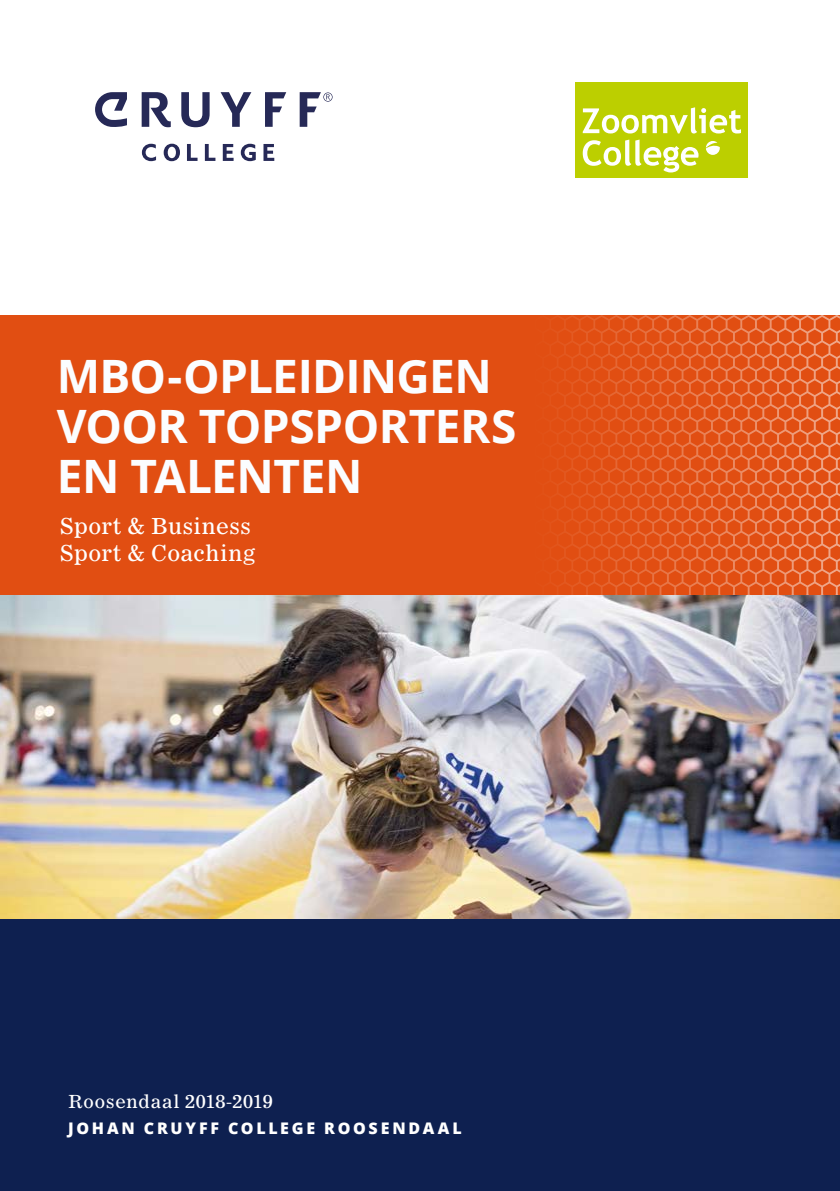
<style>
.page{position:relative;width:840px;height:1191px;background:#fff}
.page>*{position:absolute;margin:0;border:0;box-sizing:border-box;transform-origin:0 0}
.t1{font:700 46px/50px "Open Sans";letter-spacing:-.015em;color:#fbfdff}
.t2{font:22px/26.4px "Corona LT Std";letter-spacing:-.01em;color:#fff}
.t3{font:18px "Corona LT Std";letter-spacing:.01em;color:#fff}
.t4{font:800 16px "Open Sans";letter-spacing:.17em;color:#fff}
</style>
<div class="page">
<div style="left:0;top:918px;width:839px;height:273px;background:#0e2050"></div>
<div style="left:0;top:315px;width:839px;height:280px;background:#e14e12"></div>
<svg style="left:557px;top:315px;width:282px;height:280px"></svg>
<svg style="left:187px;top:144px;width:10px;height:17px"></svg>
<svg style="left:205px;top:144px;width:10px;height:17px"></svg>
<svg style="left:223px;top:144px;width:10px;height:17px"></svg>
<svg style="left:263px;top:144px;width:11px;height:17px"></svg>
<svg style="left:163px;top:144px;width:17px;height:17px"></svg>
<svg style="left:142px;top:144px;width:14px;height:17px"></svg>
<svg style="left:241px;top:144px;width:14px;height:17px"></svg>
<svg style="left:141px;top:92px;width:30px;height:35px"></svg>
<svg style="left:181px;top:92px;width:28px;height:35px"></svg>
<svg style="left:220px;top:92px;width:31px;height:35px"></svg>
<svg style="left:95px;top:92px;width:32px;height:35px"></svg>
<svg style="left:265px;top:92px;width:21px;height:35px"></svg>
<svg style="left:299px;top:92px;width:33px;height:35px"></svg>
<div style="left:575px;top:83px;width:172px;height:95px;background:#bccf00"></div>
<svg style="left:582px;top:107px;width:158px;height:26px"></svg>
<svg style="left:582px;top:140px;width:116px;height:32px"></svg>
<svg style="left:705px;top:141px;width:14px;height:14px"></svg>
<img style="left:0;top:595px;width:839px;height:323px">
<p class="t1" style="left:57px;top:350px;width:461px">MBO-OPLEIDINGEN<br>VOOR TOPSPORTERS<br>EN TALENTEN</p>
<p class="t2" style="left:60px;top:513px;width:197px">Sport &amp; Business<br>Sport &amp; Coaching</p>
<p class="t3" style="left:68px;top:1090px;width:206px">Roosendaal 2018-2019</p>
<p class="t4" style="left:68px;top:1116px;width:395px">JOHAN CRUYFF COLLEGE ROOSENDAAL</p>
</div>
